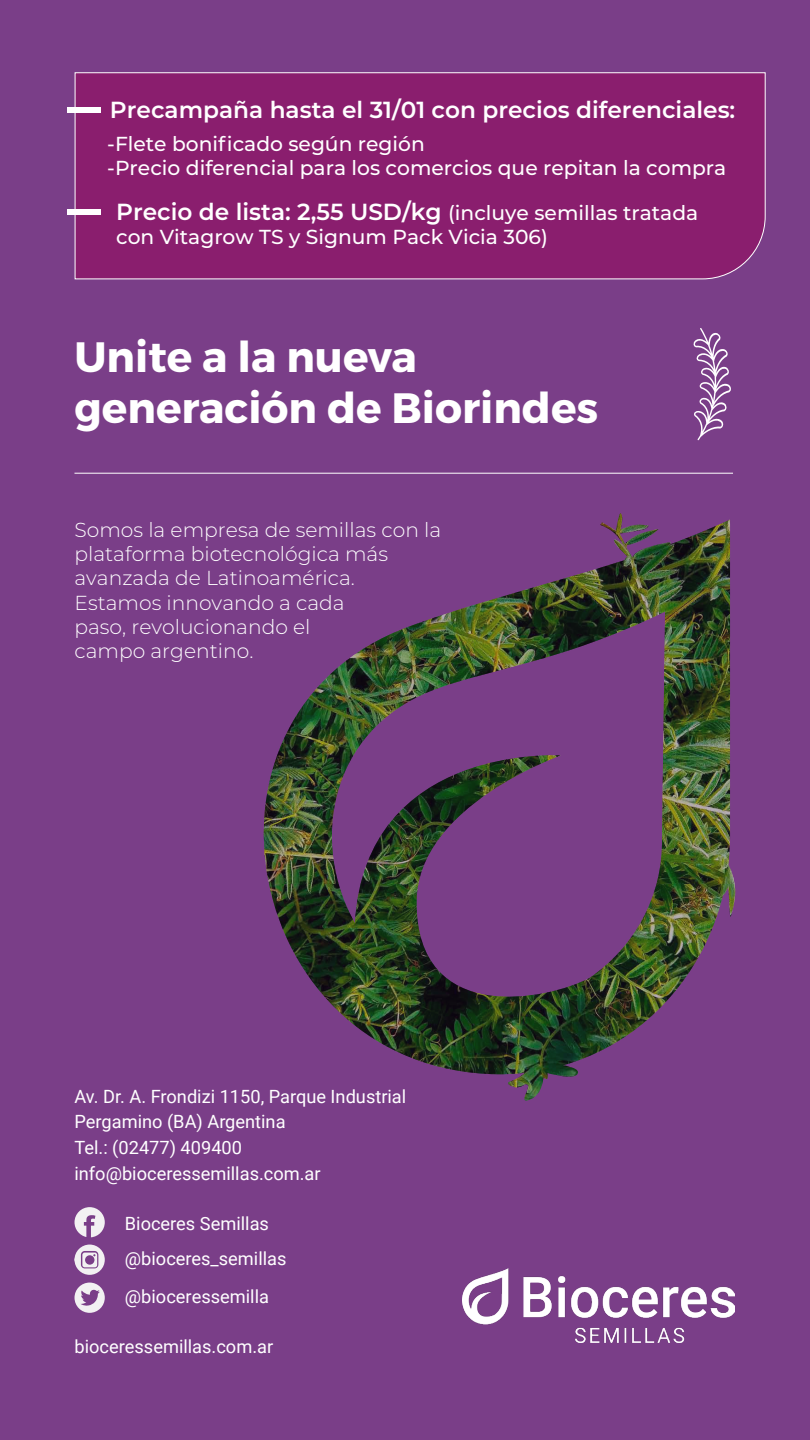
<style>
.page{position:relative;width:810px;height:1440px;background:#7a3e88}
.page>*{position:absolute;margin:0;border:0;box-sizing:border-box;transform-origin:0 0}
.t1{font:700 42.45px/50.9px "Montserrat";color:#fff}
.t2{font:600 23.25px "Montserrat";color:#fff}
.t3{font:300 20.25px/24.3px "Montserrat";color:#fff}
.t4{font:500 20.25px/24.3px "Montserrat";color:#fff}
.t5{font:18.23px/25.9px "Roboto";color:#fff}
.s1{font-weight:500;font-size:20.25px}
</style>
<div class="page">
<svg style="left:75px;top:1207px;width:30px;height:30px"></svg>
<svg style="left:75px;top:1283px;width:30px;height:30px"></svg>
<svg style="left:75px;top:1245px;width:30px;height:30px"></svg>
<hr style="left:74px;top:473px;width:659px;height:1px;background:#fff">
<img style="left:263px;top:520px;width:467px;height:555px">
<img style="left:504px;top:1063px;width:78px;height:38px">
<svg style="left:712px;top:860px;width:24px;height:62px"></svg>
<img style="left:463px;top:1269px;width:272px;height:73px">
<div style="left:74px;top:72px;width:692px;height:208px;background:#8a1e6e"></div>
<svg style="left:693px;top:328px;width:38px;height:112px"></svg>
<div style="left:68px;top:107px;width:33px;height:5px;background:#fff"></div>
<div style="left:68px;top:210px;width:33px;height:5px;background:#fff"></div>
<p class="t2" style="left:110px;top:93px;width:627px">Precampaña hasta el 31/01 con precios diferenciales:</p>
<p class="t4" style="left:107px;top:131px;width:621px">-Flete bonificado según región<br>-Precio diferencial para los comercios que repitan la compra</p>
<p class="t2" style="left:116px;top:195px;width:584px">Precio de lista: 2,55 USD/kg <span class="s1">(incluye semillas tratada</span></p>
<p class="t4" style="left:116px;top:224px;width:433px">con Vitagrow TS y Signum Pack Vicia 306)</p>
<h1 class="t1" style="left:74px;top:332px;width:525px">Unite a la nueva generación de Biorindes</h1>
<p class="t3" style="left:74px;top:517px;width:368px">Somos la empresa de semillas con la plataforma biotecnológica más avanzada de Latinoamérica.<br>Estamos innovando a cada<br>paso, revolucionando el<br>campo argentino.</p>
<p class="t5" style="left:74px;top:1082px;width:333px">Av. Dr. A. Frondizi 1150, Parque Industrial<br>Pergamino (BA) Argentina<br>Tel.: (02477) 409400 info@bioceressemillas.com.ar</p>
<p class="t5" style="left:125px;top:1210px;width:146px">Bioceres Semillas</p>
<p class="t5" style="left:125px;top:1245px;width:163px">@bioceres_semillas</p>
<p class="t5" style="left:125px;top:1283px;width:146px">@bioceressemilla</p>
<p class="t5" style="left:74px;top:1333px;width:200px">bioceressemillas.com.ar</p>
</div>
